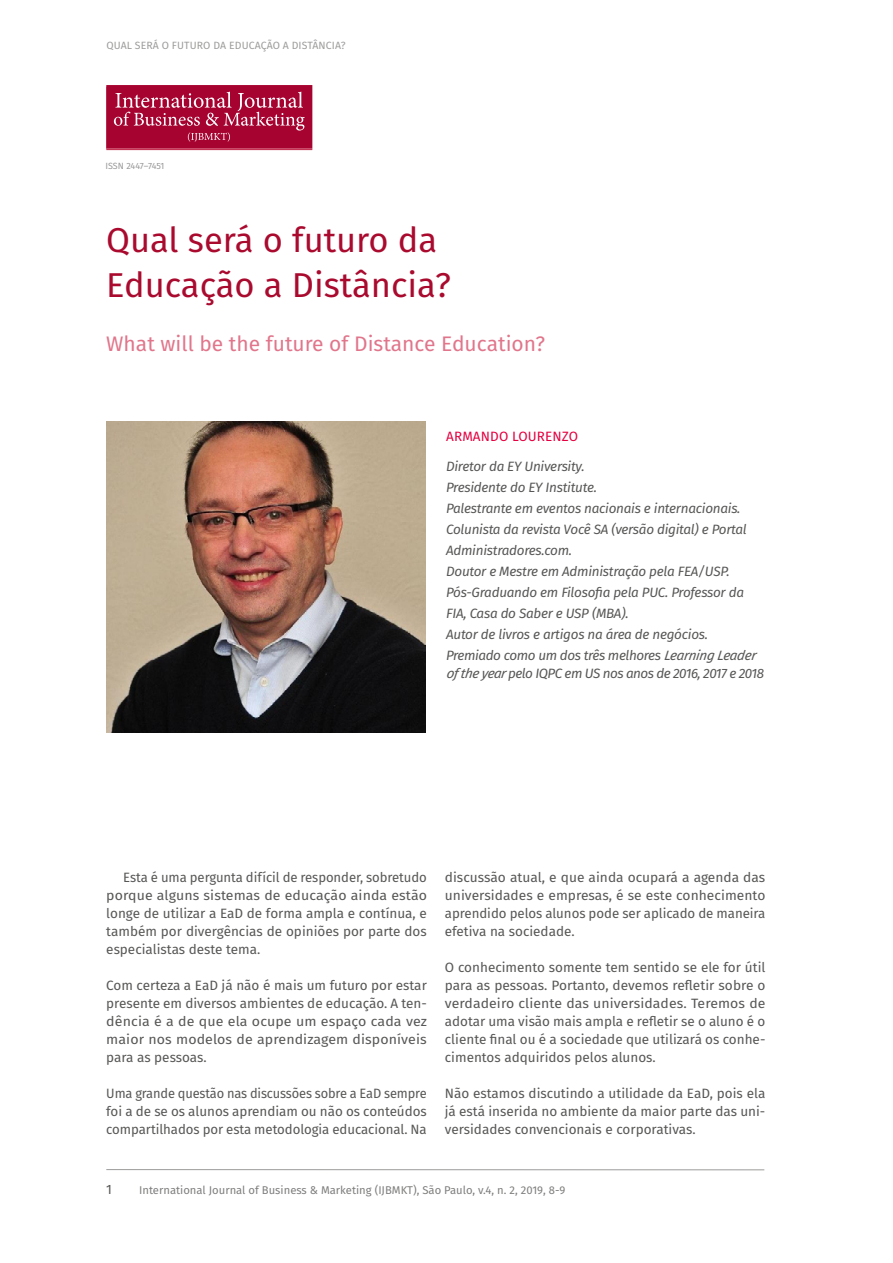
<style>
.page{position:relative;width:893px;height:1263px;background:#fff}
.page>*{position:absolute;margin:0;border:0;box-sizing:border-box;transform-origin:0 0}
.t1{font:34.5px/45px "Fira Sans";color:#a90a2e}
.t2{font:21px "Fira Sans";color:#e1758b}
.t3{font:13.5px/18px "Fira Sans";color:#575756;text-align:justify}
.t4{font:italic 13.5px/21px "Fira Sans";letter-spacing:-.02em;color:#575756}
.t5{font:13.5px/18px "Fira Sans";color:#575756;text-align:justify;scale:.95 1}
.t6{font:italic 13.5px "Fira Sans";letter-spacing:-.04em;color:#575756}
.t7{font:13.5px "Fira Sans";letter-spacing:.01em;color:#e40040}
.t8{font:11.25px "Fira Sans";color:#7e7e7d}
.t9{font:10.5px "Fira Sans";letter-spacing:.01em;color:#9d9d9c}
.t10{font:9px "Fira Sans";letter-spacing:-.01em;color:#999}
</style>
<div class="page">
<svg style="left:106px;top:85px;width:206px;height:65px;background:#b02048"></svg>
<img style="left:106px;top:422px;width:319px;height:311px">
<hr style="left:106px;top:1169px;width:658px;height:1px;background:#575756">
<p class="t9" style="left:106px;top:38px;width:15px">Qual</p>
<p class="t9" style="left:135px;top:38px;width:50px">será o futuro</p>
<p class="t9" style="left:213px;top:38px;width:29px">da Educa</p>
<p class="t9" style="left:261px;top:38px;width:65px">ção a Distância</p>
<p class="t9" style="left:341px;top:38px;width:6px">?</p>
<p class="t10" style="left:105px;top:159px;width:60px">ISSN 2447–7451</p>
<h1 class="t1" style="left:106px;top:217px;width:346px">Qual será o futuro da<br>Educação a Distância?</h1>
<h2 class="t2" style="left:106px;top:328px;width:440px">What will be the future of Distance Education?</h2>
<p class="t7" style="left:446px;top:426px;width:133px">ARMANDO LOURENZO</p>
<p class="t4" style="left:446px;top:455px;width:315px">Diretor da EY University.<br>Presidente do EY Institute.<br>Palestrante em eventos nacionais e internacionais.<br>Colunista da revista Você SA (versão digital) e Portal Administradores.com.<br>Doutor e Mestre em Administração pela FEA/USP.<br>Pós-Graduando em Filosofia pela PUC. Professor da FIA, Casa do Saber e USP (MBA).<br>Autor de livros e artigos na área de negócios.<br>Premiado como um dos três melhores Learning Leader</p>
<p class="t6" style="left:446px;top:663px;width:319px">of theyearpelo IQPC em US nos anos de 2016, 2017 e 2018</p>
<p class="t3" style="left:106px;top:868px;width:322px;text-indent:17px">Esta é uma pergunta difícil de responder, sobretudo porque alguns sistemas de educação ainda estão longe de utilizar a EaD de forma ampla e contínua, e também por divergências de opiniões por parte dos especialistas deste tema.</p>
<p class="t3" style="left:106px;top:976px;width:322px">Com certeza a EaD já não é mais um futuro por estar presente em diversos ambientes de educação. A ten&shy;dência é a de que ela ocupe um espaço cada vez maior nos modelos de aprendizagem disponíveis para as pessoas.</p>
<p class="t5" style="left:106px;top:1084px;width:339px">Uma grande questão nas discussões sobre a EaD sempre foi a de se os alunos aprendiam ou não os conteúdos compartilhados por esta metodologia educacional. Na</p>
<p class="t3" style="left:445px;top:868px;width:322px">discussão atual, e que ainda ocupará a agenda das universidades e empresas, é se este conhecimento aprendido pelos alunos pode ser aplicado de maneira efetiva na sociedade.</p>
<p class="t3" style="left:445px;top:958px;width:322px">O conhecimento somente tem sentido se ele for útil para as pessoas. Portanto, devemos refletir sobre o verdadeiro cliente das universidades. Teremos de adotar uma visão mais ampla e refletir se o aluno é o cliente final ou é a sociedade que utilizará os conhe&shy;cimentos adquiridos pelos alunos.</p>
<p class="t3" style="left:445px;top:1084px;width:322px">Não estamos discutindo a utilidade da EaD, pois ela já está inserida no ambiente da maior parte das uni&shy;versidades convencionais e corporativas.</p>
<p class="t3" style="left:106px;top:1180px;width:7px">1</p>
<p class="t8" style="left:139px;top:1181px;width:428px">International Journal of Business &amp; Marketing (IJBMKT), São Paulo, v.4, n. 2, 2019, 8-9</p>
</div>
